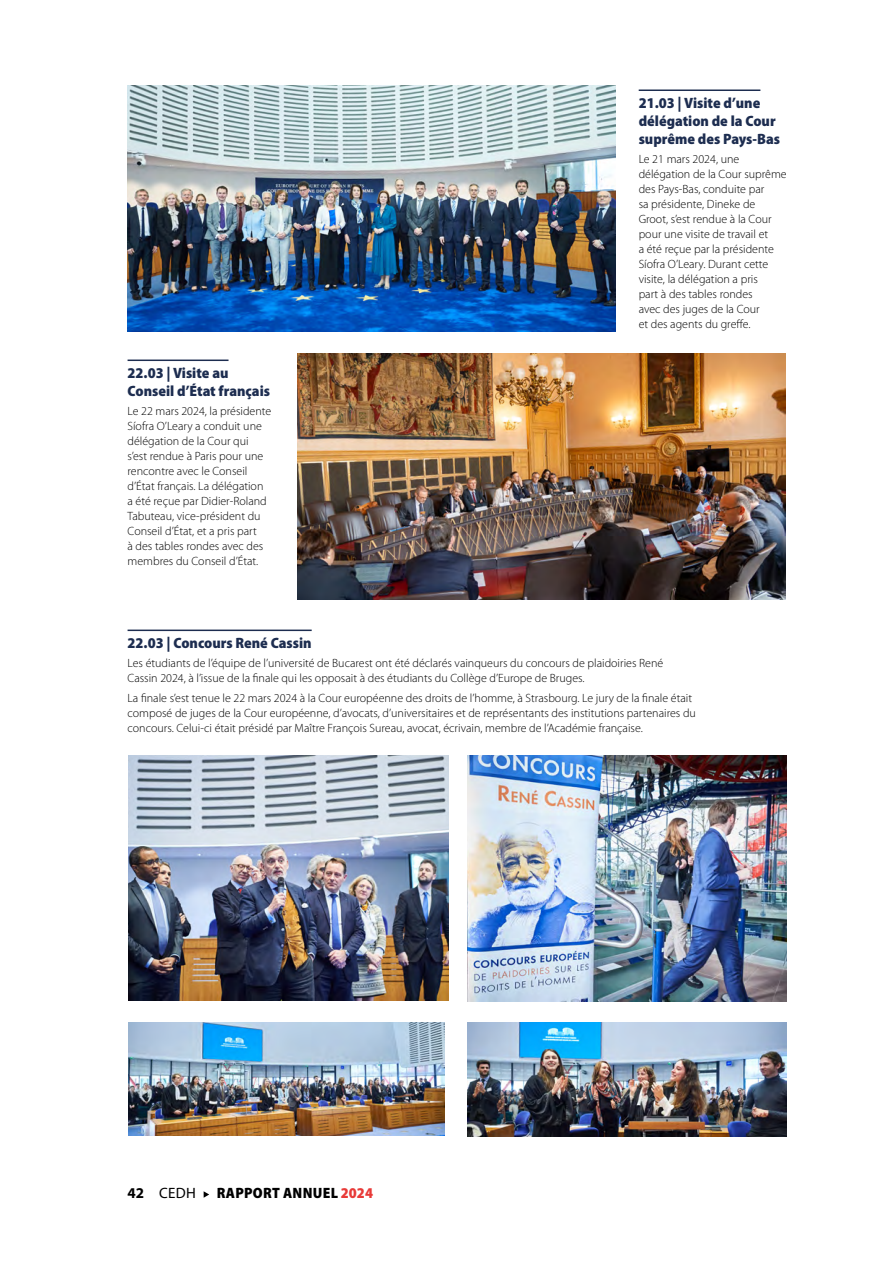
<style>
.page{position:relative;width:893px;height:1263px;background:#fff}
.page>*{position:absolute;margin:0;border:0;box-sizing:border-box;transform-origin:0 0}
.t1{font:900 semi-condensed 15px/18px "Myriad Pro";color:#1d2d50}
.t2{font:900 semi-condensed 15px "Myriad Pro";letter-spacing:.02em;color:#000}
.t3{font:15px "Myriad Pro";color:#000}
.t4{font:300 12px/15px "Myriad Pro";color:#000}
.s1{font-weight:700}
.s2{color:#e83b39}
</style>
<div class="page">
<svg style="left:204px;top:1191px;width:5px;height:7px"></svg>
<img style="left:128px;top:85px;width:487px;height:247px">
<img style="left:297px;top:354px;width:488px;height:246px">
<hr style="left:639px;top:89px;width:121px;height:2px;background:#1d2d50">
<hr style="left:128px;top:359px;width:101px;height:2px;background:#1d2d50">
<hr style="left:128px;top:629px;width:184px;height:2px;background:#1d2d50">
<img style="left:468px;top:1023px;width:319px;height:113px">
<img style="left:128px;top:1022px;width:317px;height:113px">
<img style="left:468px;top:755px;width:319px;height:246px">
<img style="left:128px;top:755px;width:321px;height:246px">
<p class="t1" style="left:128px;top:363px;width:144px">22.03 | Visite au<br>Conseil d’État français</p>
<p class="t4" style="left:128px;top:404px;width:145px">Le 22 mars 2024, la présidente<br>Síofra O’Leary a conduit une délégation de la Cour qui<br>s’est rendue à Paris pour une rencontre avec le Conseil d’État français. La délégation a été reçue par Didier-Roland<br>Tabuteau, vice-président du<br>Conseil d’État, et a pris part<br>à des tables rondes avec des membres du Conseil d’État.</p>
<p class="t1" style="left:639px;top:93px;width:143px">21.03 | Visite d’une délégation de la Cour suprême des Pays-Bas</p>
<p class="t4" style="left:639px;top:152px;width:149px">Le 21 mars 2024, une délégation de la Cour suprême des Pays-Bas, conduite par<br>sa présidente, Dineke de<br>Groot, s’est rendue à la Cour pour une visite de travail et<br>a été reçue par la présidente<br>Síofra O’Leary. Durant cette visite, la délégation a pris<br>part à des tables rondes<br>avec des juges de la Cour<br>et des agents du greffe.</p>
<p class="t1" style="left:128px;top:633px;width:186px">22.03 | Concours René Cassin</p>
<p class="t4" style="left:128px;top:656px;width:537px">Les étudiants de l’équipe de l’université de Bucarest ont été déclarés vainqueurs du concours de plaidoiries René<br>Cassin 2024, à l’issue de la finale qui les opposait à des étudiants du Collège d’Europe de Bruges.</p>
<p class="t4" style="left:128px;top:690px;width:570px">La finale s’est tenue le 22 mars 2024 à la Cour européenne des droits de l’homme, à Strasbourg. Le jury de la finale était composé de juges de la Cour européenne, d’avocats, d’universitaires et de représentants des institutions partenaires du concours. Celui-ci était présidé par Maître François Sureau, avocat, écrivain, membre de l’Académie française.</p>
<p class="t3" style="left:128px;top:1183px;width:70px"><span class="s1">42</span> CEDH</p>
<p class="t2" style="left:217px;top:1183px;width:158px">RAPPORT ANNUEL <span class="s2">2024</span></p>
</div>
